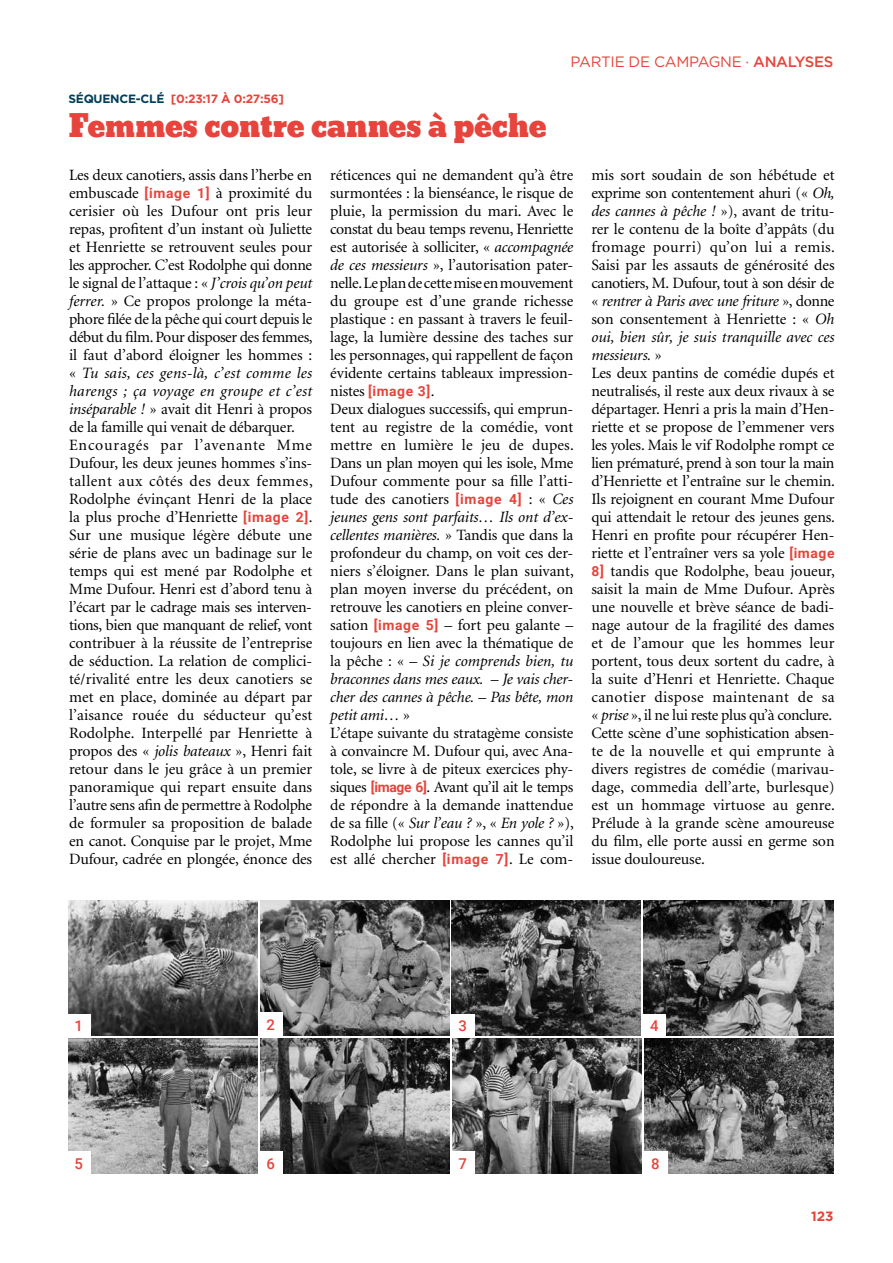
<style>
.page{position:relative;width:893px;height:1263px;background:#fff}
.page>*{position:absolute;margin:0;border:0;box-sizing:border-box;transform-origin:0 0}
.t1{font:30px "Bevan";letter-spacing:-.01em;color:#e6443c}
.t2{font:15.75px/18px "Minion";letter-spacing:-.005em;color:#000}
.t3{font:15px "Gotham";letter-spacing:-.02em;color:#e6443c}
.t4{font:500 14.85px "Roboto";color:#e6443c}
.t5{font:700 13.8px "Roboto";letter-spacing:.04em;color:#e6443c}
.t6{font:700 13.5px "Gotham";color:#e6443c}
.t7{font:700 12px "Gotham";letter-spacing:-.02em;color:#e6443c}
.s1{color:#033e58}
.s2{font-weight:500}
.s3{font-family:"Roboto";font-weight:700;font-size:13.8px;color:#e6443c}
.s4{font-style:italic}
.s5{font-family:"Minion";font-weight:400;font-size:15.75px;color:#000}
</style>
<div class="page">
<img style="left:68px;top:900px;width:189px;height:136px">
<img style="left:68px;top:1038px;width:189px;height:136px">
<img style="left:260px;top:900px;width:189px;height:136px">
<img style="left:260px;top:1038px;width:189px;height:136px">
<img style="left:452px;top:900px;width:189px;height:136px">
<img style="left:453px;top:1038px;width:189px;height:136px">
<img style="left:643px;top:900px;width:190px;height:136px">
<img style="left:644px;top:1038px;width:189px;height:136px">
<div style="left:67px;top:1014px;width:23px;height:23px;background:#fff"></div>
<div style="left:259px;top:1013px;width:24px;height:23px;background:#fff"></div>
<div style="left:451px;top:1014px;width:23px;height:23px;background:#fff"></div>
<div style="left:643px;top:1014px;width:23px;height:23px;background:#fff"></div>
<div style="left:67px;top:1151px;width:23px;height:24px;background:#fff"></div>
<div style="left:259px;top:1151px;width:24px;height:24px;background:#fff"></div>
<div style="left:451px;top:1151px;width:23px;height:24px;background:#fff"></div>
<div style="left:644px;top:1151px;width:23px;height:24px;background:#fff"></div>
<p class="t7" style="left:68px;top:92px;width:217px"><span class="s1">SÉQUENCE-CLÉ</span> [0:23:17 À 0:27:56]</p>
<h1 class="t1" style="left:68px;top:102px;width:480px">Femmes contre cannes à pêche</h1>
<p class="t3" style="left:570px;top:53px;width:264px">PARTIE DE CAMPAGNE · <span class="s2">ANALYSES</span></p>
<p class="t2" style="left:69px;top:167px;width:245px">Les deux canotiers, assis dans l’herbe en embuscade <span class="s3">[image 1]</span> à proximité du cerisier où les Dufour ont pris leur repas, profitent d’un instant où Juliette et Henriette se retrouvent seules pour les approcher. C’est Rodolphe qui donne le signal de l’attaque : « <span class="s4">J’crois qu’on peut ferrer.</span> » Ce propos prolonge la méta&shy;phore filée de la pêche qui court depuis le début du film. Pour disposer des femmes, il faut d’abord éloigner les hommes : « <span class="s4">Tu sais, ces gens-là, c’est comme les harengs ; ça voyage en groupe et c’est inséparable !</span> » avait dit Henri à propos de la famille qui venait de débarquer.<br>Encouragés par l’avenante Mme Dufour, les deux jeunes hommes s’ins&shy;tallent aux côtés des deux femmes, Rodolphe évinçant Henri de la place la plus proche d’Henriette <span class="s3">[image 2]</span>.<br>Sur une musique légère débute une série de plans avec un badinage sur le temps qui est mené par Rodolphe et Mme Dufour. Henri est d’abord tenu à l’écart par le cadrage mais ses interven&shy;tions, bien que manquant de relief, vont contribuer à la réussite de l’entreprise de séduction. La relation de complici&shy;té/rivalité entre les deux canotiers se met en place, dominée au départ par l’aisance rouée du séducteur qu’est Rodolphe. Interpellé par Henriette à propos des « <span class="s4">jolis bateaux</span> », Henri fait retour dans le jeu grâce à un premier panoramique qui repart ensuite dans l’autre sens afin de permettre à Rodolphe de formuler sa proposition de balade en canot. Conquise par le projet, Mme Dufour, cadrée en plongée, énonce des</p>
<p class="t2" style="left:330px;top:167px;width:245px;text-align:justify">réticences qui ne demandent qu’à être surmontées : la bienséance, le risque de pluie, la permission du mari. Avec le constat du beau temps revenu, Henriette est autorisée à solliciter, « <span class="s4">accompagnée de ces messieurs</span> », l’autorisation pater&shy;nelle. Le plan de cette mise en mouvement du groupe est d’une grande richesse plastique : en passant à travers le feuil&shy;lage, la lumière dessine des taches sur les personnages, qui rappellent de façon évidente certains tableaux impression-</p>
<p class="t5" style="left:330px;top:381px;width:106px"><span class="s5">nistes</span> [image 3]<span class="s5">.</span></p>
<p class="t2" style="left:330px;top:401px;width:245px">Deux dialogues successifs, qui emprun&shy;tent au registre de la comédie, vont mettre en lumière le jeu de dupes.<br>Dans un plan moyen qui les isole, Mme Dufour commente pour sa fille l’atti&shy;tude des canotiers <span class="s3">[image 4]</span> : « <span class="s4">Ces jeunes gens sont parfaits… Ils ont d’ex&shy;cellentes manières.</span> » Tandis que dans la profondeur du champ, on voit ces der&shy;niers s’éloigner. Dans le plan suivant, plan moyen inverse du précédent, on retrouve les canotiers en pleine conver&shy;sation <span class="s3">[image 5]</span> – fort peu galante – toujours en lien avec la thématique de la pêche : « – <span class="s4">Si je comprends bien, tu braconnes dans mes eaux.</span> – <span class="s4">Je vais cher&shy;cher des cannes à pêche.</span> – <span class="s4">Pas bête, mon petit ami…</span> »<br>L’étape suivante du stratagème consiste à convaincre M. Dufour qui, avec Ana&shy;tole, se livre à de piteux exercices phy&shy;siques <span class="s3">[image 6]</span>. Avant qu’il ait le temps de répondre à la demande inattendue de sa fille (« <span class="s4">Sur l’eau ?</span> », « <span class="s4">En yole ?</span> »), Rodolphe lui propose les cannes qu’il est allé chercher <span class="s3">[image 7]</span>. Le com-</p>
<p class="t2" style="left:591px;top:167px;width:245px">mis sort soudain de son hébétude et exprime son contentement ahuri (« <span class="s4">Oh, des cannes à pêche !</span> »), avant de tritu&shy;rer le contenu de la boîte d’appâts (du fromage pourri) qu’on lui a remis.<br>Saisi par les assauts de générosité des canotiers, M. Dufour, tout à son désir de « <span class="s4">rentrer à Paris avec une friture</span> », donne son consentement à Henriette : « <span class="s4">Oh oui, bien sûr, je suis tranquille avec ces messieurs.</span> »<br>Les deux pantins de comédie dupés et neutralisés, il reste aux deux rivaux à se départager. Henri a pris la main d’Hen&shy;riette et se propose de l’emmener vers les yoles. Mais le vif Rodolphe rompt ce lien prématuré, prend à son tour la main d’Henriette et l’entraîne sur le chemin.<br>Ils rejoignent en courant Mme Dufour qui attendait le retour des jeunes gens.<br>Henri en profite pour récupérer Hen&shy;riette et l’entraîner vers sa yole <span class="s3">[image 8]</span> tandis que Rodolphe, beau joueur, saisit la main de Mme Dufour. Après une nouvelle et brève séance de badi&shy;nage autour de la fragilité des dames et de l’amour que les hommes leur portent, tous deux sortent du cadre, à la suite d’Henri et Henriette. Chaque canotier dispose maintenant de sa « <span class="s4">prise</span> », il ne lui reste plus qu’à conclure.<br>Cette scène d’une sophistication absen&shy;te de la nouvelle et qui emprunte à divers registres de comédie (marivau&shy;dage, commedia dell’arte, burlesque) est un hommage virtuose au genre.<br>Prélude à la grande scène amoureuse du film, elle porte aussi en germe son issue douloureuse.</p>
<p class="t4" style="left:74px;top:1015px;width:10px">1</p>
<p class="t4" style="left:267px;top:1014px;width:10px">2</p>
<p class="t4" style="left:458px;top:1015px;width:10px">3</p>
<p class="t4" style="left:650px;top:1015px;width:10px">4</p>
<p class="t4" style="left:74px;top:1153px;width:10px">5</p>
<p class="t4" style="left:267px;top:1153px;width:10px">6</p>
<p class="t4" style="left:458px;top:1153px;width:10px">7</p>
<p class="t4" style="left:651px;top:1153px;width:10px">8</p>
<p class="t6" style="left:811px;top:1208px;width:24px">123</p>
</div>
